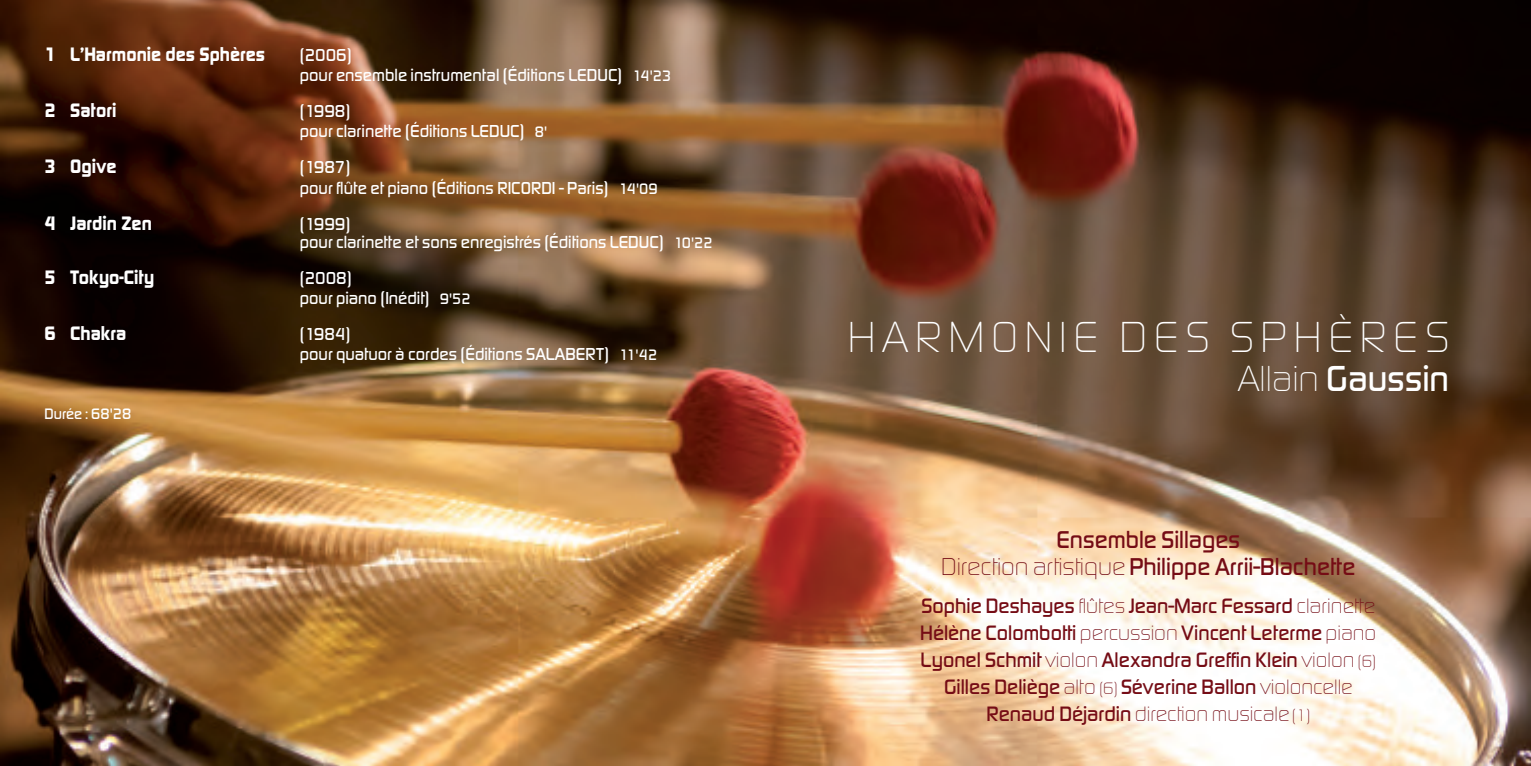
<style>
.page{position:relative;width:1531px;height:766px;background:#fff}
.page>*{position:absolute;margin:0;border:0;box-sizing:border-box;transform-origin:0 0}
.t1{font:300 45px "Digital EF";letter-spacing:.15em;color:#fff}
.t2{font:500 37.57px "Digital EF";color:#fff}
.t3{font:500 25.2px/27px "Digital EF";color:#750c15;text-align:center}
.t4{font:500 21.6px/27px "Digital EF";color:#750c15;text-align:center}
.t5{font:700 20.25px "Digital EF";color:#fff}
.t6{font:500 18px/20.2px "Digital EF";color:#fff}
.t7{font:500 15.75px "Digital EF";color:#fff}
.s1{font-size:15.75px}
.s2{font-weight:300}
.s3{font-weight:300;font-size:17.1px}
</style>
<div class="page">
<img style="left:0;top:0;width:1531px;height:765px">
<p class="t5" style="left:45px;top:47px;width:222px">1 L’Harmonie des Sphères</p>
<p class="t6" style="left:300px;top:46px;width:373px">(2006)<br>pour ensemble instrumental (Éditions LEDUC) <span class="s1">14'23</span></p>
<p class="t5" style="left:45px;top:103px;width:73px">2 Satori</p>
<p class="t6" style="left:300px;top:102px;width:249px">(1998)<br>pour clarinette (Éditions LEDUC) <span class="s1">8'</span></p>
<p class="t5" style="left:45px;top:160px;width:74px">3 Ogive</p>
<p class="t6" style="left:300px;top:159px;width:359px">(1987)<br>pour flûte et piano (Éditions RICORDI - Paris) <span class="s1">14'09</span></p>
<p class="t5" style="left:45px;top:216px;width:109px">4 Jardin Zen</p>
<p class="t6" style="left:300px;top:216px;width:414px;line-height:18px">(1999)<br>pour clarinette et sons enregistrés (Éditions LEDUC) <span class="s1">10'22</span></p>
<p class="t5" style="left:45px;top:270px;width:111px">5 Tokyo-City</p>
<p class="t6" style="left:300px;top:269px;width:172px">(2008)<br>pour piano (Inédit) <span class="s1">9'52</span></p>
<p class="t5" style="left:45px;top:326px;width:83px">6 Chakra</p>
<p class="t6" style="left:300px;top:325px;width:359px">(1984)<br>pour quatuor à cordes (Éditions SALABERT) <span class="s1">11'42</span></p>
<p class="t7" style="left:45px;top:408px;width:88px">Durée : 68'28</p>
<h1 class="t1" style="left:848px;top:321px;width:603px">HARMONIE DES SPHÈRES</h1>
<h2 class="t2" style="left:1238px;top:366px;width:213px"><span class="s2">Allain</span> Gaussin</h2>
<h3 class="t3" style="left:941px;top:528px;width:416px">Ensemble Sillages<br><span class="s2">Direction artistique</span> Philippe Arrii-Blachette</h3>
<p class="t4" style="left:920px;top:594px;width:458px">Sophie Deshayes <span class="s2">flûtes</span> Jean-Marc Fessard <span class="s2">clarinette </span>Hélène Colombotti <span class="s2">percussion</span> Vincent Leterme <span class="s2">piano </span>Lyonel Schmit <span class="s2">violon</span> Alexandra Greffin Klein <span class="s2">violon</span> <span class="s3">(6)<br></span>Gilles Deliège <span class="s2">alto</span> <span class="s3">(6)</span> Séverine Ballon <span class="s2">violoncelle </span>Renaud Déjardin <span class="s2">direction musicale</span> <span class="s3">(1)</span></p>
</div>
